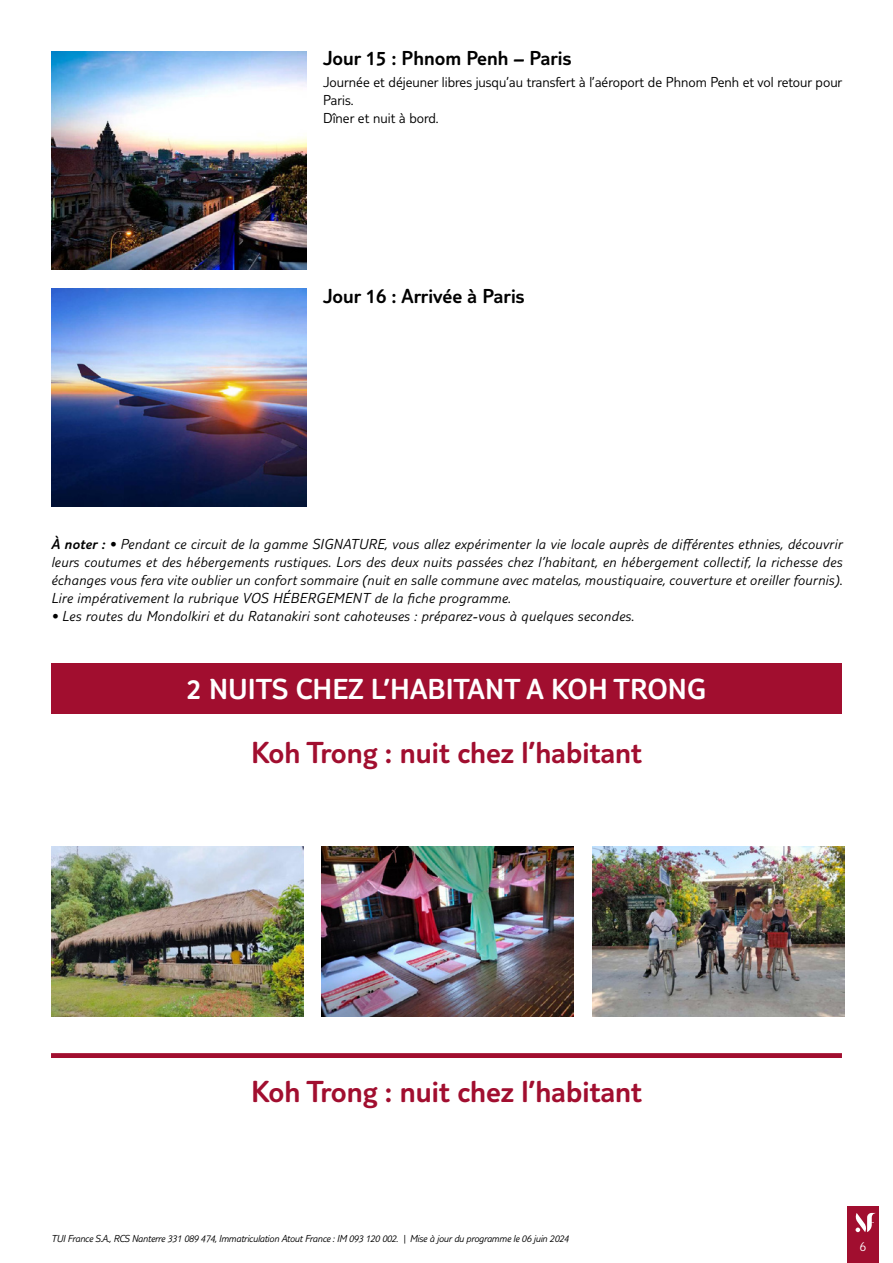
<style>
.page{position:relative;width:893px;height:1263px;background:#fff}
.page>*{position:absolute;margin:0;border:0;box-sizing:border-box;transform-origin:0 0}
.t1{font:300 31.5px "TUI Type";color:#a10e2f}
.t2{font:300 30px "TUI Type";color:#fff}
.t3{font:300 21px "TUI Type";color:#000}
.t4{font:italic 300 15px/18px "TUI Type";letter-spacing:.02em;color:#000;text-align:justify}
.t5{font:300 15px/18px "TUI Type";color:#000}
.t6{font:300 13.5px "TUI Type";color:#fff}
.t7{font:italic 300 10.5px "TUI Type";letter-spacing:-.02em;color:#000}
.s1{font-style:inherit}
</style>
<div class="page">
<div style="left:847px;top:1206px;width:32px;height:57px;background:#a10e2f"></div>
<svg style="left:855px;top:1213px;width:21px;height:19px"></svg>
<div style="left:51px;top:1053px;width:791px;height:5px;background:#a10e2f"></div>
<img style="left:51px;top:51px;width:255px;height:219px">
<img style="left:51px;top:288px;width:255px;height:219px">
<div style="left:51px;top:663px;width:791px;height:51px;background:#a10e2f"></div>
<img style="left:51px;top:847px;width:252px;height:170px">
<img style="left:322px;top:847px;width:252px;height:170px">
<img style="left:592px;top:847px;width:252px;height:170px">
<h3 class="t3" style="left:323px;top:46px;width:250px">Jour 15 : Phnom Penh – Paris</h3>
<p class="t5" style="left:323px;top:73px;width:521px">Journée et déjeuner libres jusqu’au transfert à l’aéroport de Phnom Penh et vol retour pour<br>Paris.<br>Dîner et nuit à bord.</p>
<h3 class="t3" style="left:323px;top:283px;width:203px">Jour 16 : Arrivée à Paris</h3>
<p class="t4" style="left:51px;top:534px;width:793px"><span class="s1">À noter :</span> • Pendant ce circuit de la gamme SIGNATURE, vous allez expérimenter la vie locale auprès de différentes ethnies, découvrir leurs coutumes et des hébergements rustiques. Lors des deux nuits passées chez l’habitant, en hébergement collectif, la richesse des échanges vous fera vite oublier un confort sommaire (nuit en salle commune avec matelas, moustiquaire, couverture et oreiller fournis).<br>Lire impérativement la rubrique VOS HÉBERGEMENT de la fiche programme.</p>
<p class="t4" style="left:51px;top:606px;width:584px">• Les routes du Mondolkiri et du Ratanakiri sont cahoteuses : préparez-vous à quelques secondes.</p>
<h2 class="t2" style="left:187px;top:672px;width:521px">2 NUITS CHEZ L’HABITANT A KOH TRONG</h2>
<h1 class="t1" style="left:251px;top:735px;width:392px">Koh Trong : nuit chez l’habitant</h1>
<h1 class="t1" style="left:251px;top:1074px;width:392px">Koh Trong : nuit chez l’habitant</h1>
<p class="t7" style="left:51px;top:1232px;width:519px">TUI France S.A., RCS Nanterre 331 089 474, Immatriculation Atout France : IM 093 120 002. | Mise à jour du programme le 06 juin 2024</p>
<p class="t6" style="left:860px;top:1239px;width:8px">6</p>
</div>
